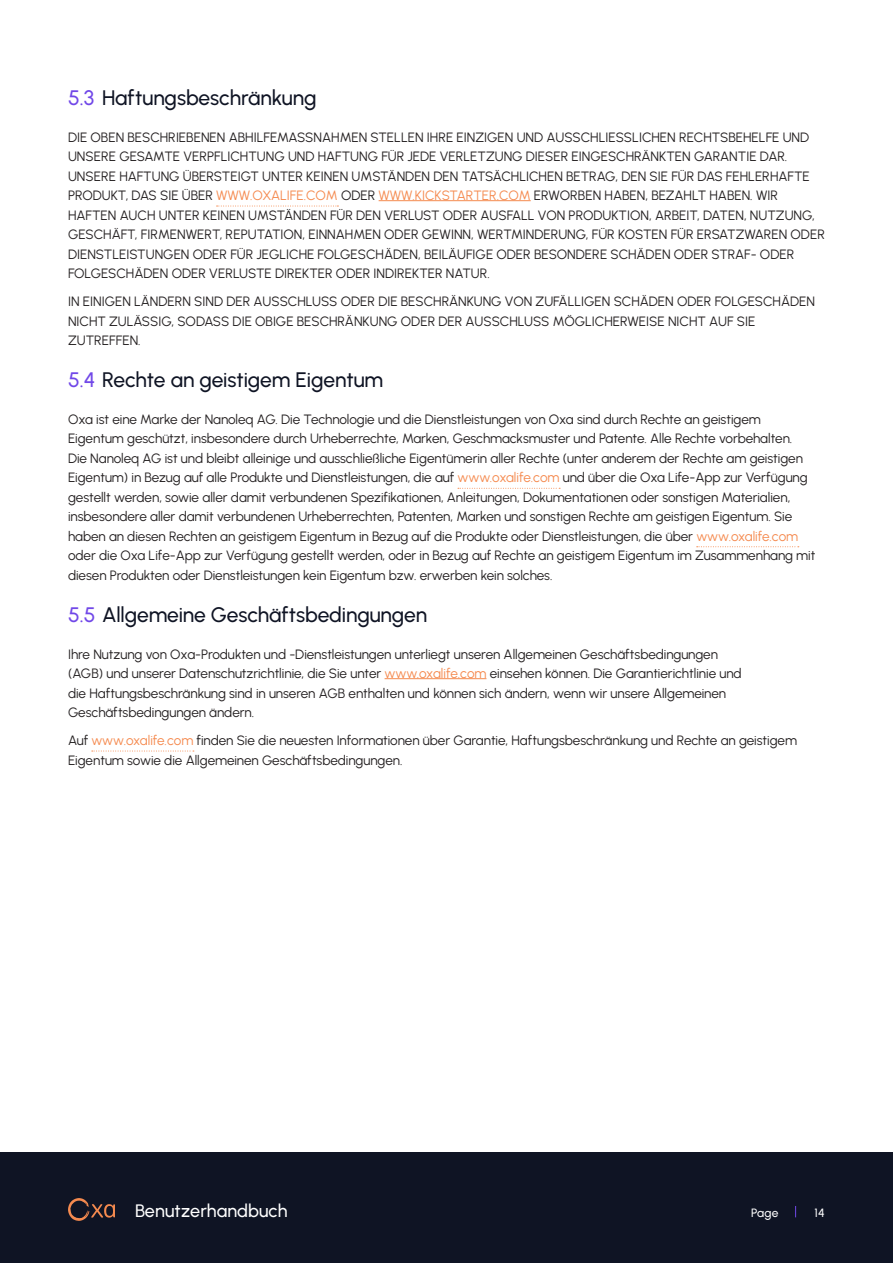
<style>
.page{position:relative;width:893px;height:1263px;background:#fff}
.page>*{position:absolute;margin:0;border:0;box-sizing:border-box;transform-origin:0 0}
.t1{font:500 21px "Urbanist";letter-spacing:-.005em;color:#0f1424}
.t2{font:500 18px "Urbanist";letter-spacing:.005em;color:#fff}
._03_Body{font:13.5px/19.5px "Urbanist";letter-spacing:-.005em;color:#231f20}
.t3{font:500 12px "Urbanist";letter-spacing:.015em;color:#fff}
.s1{color:#7148e8}
.s2{color:#f58a4f}
</style>
<div class="page">
<div style="left:0;top:1152px;width:893px;height:111px;background:#0f1424"></div>
<svg style="left:68px;top:1198px;width:47px;height:23px"></svg>
<svg style="left:217px;top:206px;width:121px;height:1px"></svg>
<hr style="left:379px;top:200px;width:152px;height:1px;background:#f58a4f">
<svg style="left:458px;top:488px;width:102px;height:1px"></svg>
<svg style="left:697px;top:546px;width:102px;height:1px"></svg>
<hr style="left:385px;top:678px;width:101px;height:1px;background:#f58a4f">
<svg style="left:92px;top:751px;width:102px;height:1px"></svg>
<p class="t1" style="left:68px;top:84px;width:250px"><span class="s1">5.3</span> Haftungsbeschränkung</p>
<p class="_03_Body" style="left:68px;top:127px;width:758px">DIE OBEN BESCHRIEBENEN ABHILFEMASSNAHMEN STELLEN IHRE EINZIGEN UND AUSSCHLIESSLICHEN RECHTSBEHELFE UND UNSERE GESAMTE VERPFLICHTUNG UND HAFTUNG FÜR JEDE VERLETZUNG DIESER EINGESCHRÄNKTEN GARANTIE DAR.<br>UNSERE HAFTUNG ÜBERSTEIGT UNTER KEINEN UMSTÄNDEN DEN TATSÄCHLICHEN BETRAG, DEN SIE FÜR DAS FEHLERHAFTE PRODUKT, DAS SIE ÜBER <span class="s2">WWW.OXALIFE.COM</span> ODER <span class="s2">WWW.KICKSTARTER.COM</span> ERWORBEN HABEN, BEZAHLT HABEN. WIR HAFTEN AUCH UNTER KEINEN UMSTÄNDEN FÜR DEN VERLUST ODER AUSFALL VON PRODUKTION, ARBEIT, DATEN, NUTZUNG, GESCHÄFT, FIRMENWERT, REPUTATION, EINNAHMEN ODER GEWINN, WERTMINDERUNG, FÜR KOSTEN FÜR ERSATZWAREN ODER DIENSTLEISTUNGEN ODER FÜR JEGLICHE FOLGESCHÄDEN, BEILÄUFIGE ODER BESONDERE SCHÄDEN ODER STRAF- ODER FOLGESCHÄDEN ODER VERLUSTE DIREKTER ODER INDIREKTER NATUR.</p>
<p class="_03_Body" style="left:68px;top:291px;width:749px">IN EINIGEN LÄNDERN SIND DER AUSSCHLUSS ODER DIE BESCHRÄNKUNG VON ZUFÄLLIGEN SCHÄDEN ODER FOLGESCHÄDEN<br>NICHT ZULÄSSIG, SODASS DIE OBIGE BESCHRÄNKUNG ODER DER AUSSCHLUSS MÖGLICHERWEISE NICHT AUF SIE<br>ZUTREFFEN.</p>
<p class="t1" style="left:68px;top:366px;width:317px"><span class="s1">5.4</span> Rechte an geistigem Eigentum</p>
<p class="_03_Body" style="left:68px;top:409px;width:749px">Oxa ist eine Marke der Nanoleq AG. Die Technologie und die Dienstleistungen von Oxa sind durch Rechte an geistigem Eigentum geschützt, insbesondere durch Urheberrechte, Marken, Geschmacksmuster und Patente. Alle Rechte vorbehalten.<br>Die Nanoleq AG ist und bleibt alleinige und ausschließliche Eigentümerin aller Rechte (unter anderem der Rechte am geistigen Eigentum) in Bezug auf alle Produkte und Dienstleistungen, die auf <span class="s2">www.oxalife.com</span> und über die Oxa Life-App zur Verfügung gestellt werden, sowie aller damit verbundenen Spezifikationen, Anleitungen, Dokumentationen oder sonstigen Materialien, insbesondere aller damit verbundenen Urheberrechten, Patenten, Marken und sonstigen Rechte am geistigen Eigentum. Sie haben an diesen Rechten an geistigem Eigentum in Bezug auf die Produkte oder Dienstleistungen, die über <span class="s2">www.oxalife.com </span>oder die Oxa Life-App zur Verfügung gestellt werden, oder in Bezug auf Rechte an geistigem Eigentum im Zusammenhang mit diesen Produkten oder Dienstleistungen kein Eigentum bzw. erwerben kein solches.</p>
<p class="t1" style="left:68px;top:601px;width:361px"><span class="s1">5.5</span> Allgemeine Geschäftsbedingungen</p>
<p class="_03_Body" style="left:68px;top:644px;width:675px">Ihre Nutzung von Oxa-Produkten und -Dienstleistungen unterliegt unseren Allgemeinen Geschäftsbedingungen (AGB) und unserer Datenschutzrichtlinie, die Sie unter <span class="s2">www.oxalife.com</span> einsehen können. Die Garantierichtlinie und die Haftungsbeschränkung sind in unseren AGB enthalten und können sich ändern, wenn wir unsere Allgemeinen Geschäftsbedingungen ändern.</p>
<p class="_03_Body" style="left:68px;top:730px;width:730px">Auf <span class="s2">www.oxalife.com</span> finden Sie die neuesten Informationen über Garantie, Haftungsbeschränkung und Rechte an geistigem<br>Eigentum sowie die Allgemeinen Geschäftsbedingungen.</p>
<h2 class="t2" style="left:135px;top:1199px;width:154px">Benutzerhandbuch</h2>
<p class="t3" style="left:751px;top:1205px;width:29px">Page</p>
<p class="t3" style="left:815px;top:1205px;width:12px">14</p>
</div>
